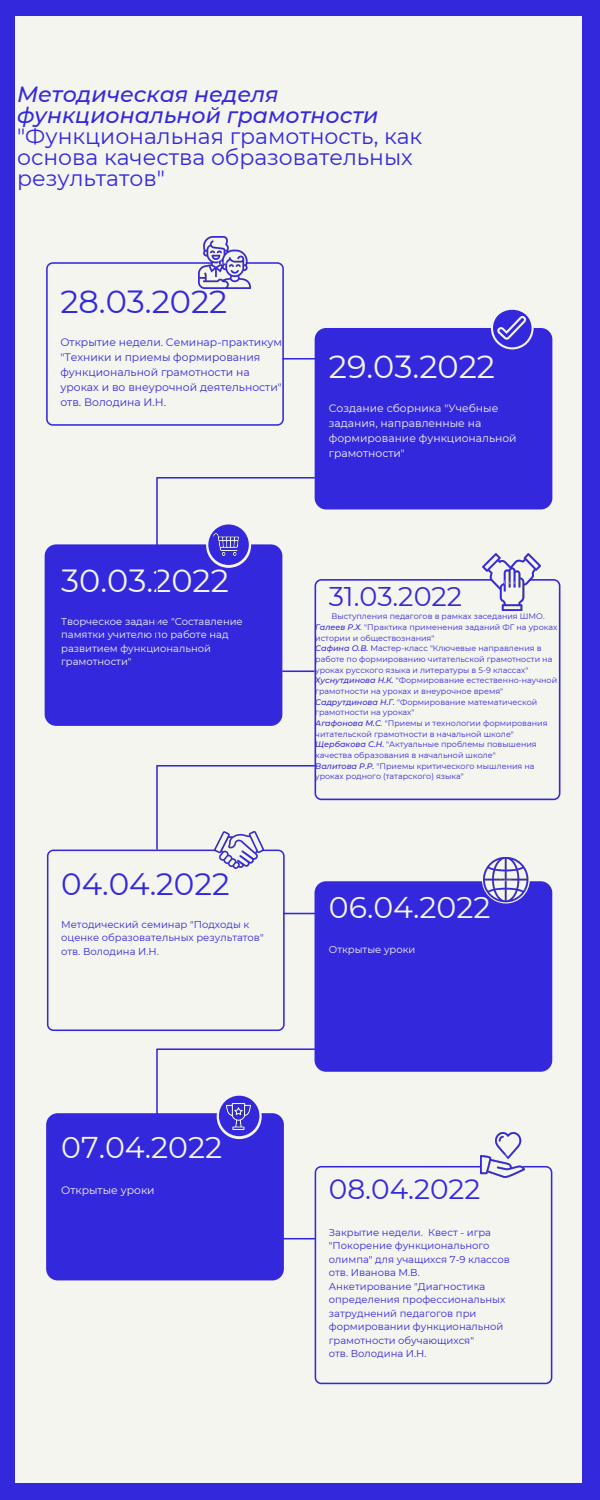
<style>
.page{position:relative;width:600px;height:1500px;background:#3428dd}
.page>*{position:absolute;margin:0;border:0;box-sizing:border-box;transform-origin:0 0}
.t1{font:32px "Montserrat";color:#f5f5ef}
.t2{font:32px "Montserrat";color:#3428dd}
.t3{font:31px "Montserrat";color:#3428dd}
.t4{font:30px "Montserrat";color:#f5f5ef}
.t5{font:28px "Montserrat";color:#3428dd}
.t6{font:27px "Montserrat";color:#3428dd}
.t7{font:22px/21px "Montserrat";color:#3428dd}
.t8{font:10.8px/15px "Montserrat";color:#3428dd}
.t9{font:10.8px/15px "Montserrat";color:#f5f5ef}
.t10{font:10px/13.5px "Montserrat";color:#3428dd}
.t11{font:10px/13.5px "Montserrat";color:#f5f5ef}
.t12{font:8px/10.7px "Montserrat";color:#3428dd}
.s1{font-weight:500;font-style:italic}
.s2{font-style:italic}
</style>
<div class="page">
<div style="left:15px;top:16px;width:567px;height:1467px;background:#f5f5ef"></div>
<svg style="left:46px;top:262px;width:238px;height:164px"></svg>
<img style="left:198px;top:236px;width:52px;height:52px">
<svg style="left:315px;top:579px;width:245px;height:221px"></svg>
<img style="left:482px;top:554px;width:59px;height:57px">
<svg style="left:315px;top:1166px;width:237px;height:218px"></svg>
<div style="left:481px;top:1164px;width:42px;height:18px;background:#f5f5ef"></div>
<img style="left:481px;top:1133px;width:44px;height:44px">
<svg style="left:47px;top:850px;width:238px;height:181px"></svg>
<img style="left:215px;top:850px;width:48px;height:19px">
<div style="left:46px;top:1113px;width:238px;height:167px;background:#3428dd;border-radius:12px"></div>
<svg style="left:217px;top:1094px;width:45px;height:45px"></svg>
<div style="left:219px;top:1096px;width:40px;height:40px;background:#3428dd;border-radius:50%"></div>
<div style="left:315px;top:881px;width:237px;height:191px;background:#3428dd;border-radius:12px"></div>
<svg style="left:482px;top:856px;width:48px;height:48px"></svg>
<img style="left:484px;top:857px;width:45px;height:45px">
<div style="left:45px;top:544px;width:237px;height:182px;background:#3428dd;border-radius:12px"></div>
<svg style="left:282px;top:358px;width:33px;height:2px"></svg>
<svg style="left:282px;top:670px;width:32px;height:2px"></svg>
<svg style="left:283px;top:913px;width:32px;height:1px"></svg>
<svg style="left:284px;top:1238px;width:31px;height:1px"></svg>
<svg style="left:156px;top:477px;width:159px;height:159px"></svg>
<svg style="left:156px;top:765px;width:159px;height:85px"></svg>
<svg style="left:156px;top:1048px;width:159px;height:85px"></svg>
<div style="left:315px;top:328px;width:237px;height:181px;background:#3428dd;border-radius:12px"></div>
<svg style="left:491px;top:309px;width:43px;height:40px"></svg>
<p class="t7" style="left:17px;top:83px;width:407px"><span class="s1">Методическая неделя функциональной грамотности </span>"Функциональная грамотность, как основа качества образовательных результатов"</p>
<p class="t2" style="left:60px;top:282px;width:169px">28.03.2022</p>
<p class="t8" style="left:60px;top:335px;width:223px">Открытие недели. Семинар-практикум "Техники и приемы формирования функциональной грамотности на уроках и во внеурочной деятельности" отв. Володина И.Н.</p>
<p class="t1" style="left:329px;top:347px;width:168px">29.03.2022</p>
<p class="t9" style="left:329px;top:401px;width:189px">Создание сборника "Учебные задания, направленные на формирование функциональной грамотности"</p>
<p class="t1" style="left:61px;top:561px;width:169px">30.03.2022</p>
<p class="t11" style="left:61px;top:614px;width:183px">Творческое задание "Составление памятки учителю по работе над развитием функциональной грамотности"</p>
<p class="t3" style="left:61px;top:865px;width:170px">04.04.2022</p>
<p class="t10" style="left:61px;top:918px;width:204px">Методический семинар "Подходы к оценке образовательных результатов"</p>
<p class="t10" style="left:61px;top:945px;width:99px">отв. Володина И.Н.</p>
<p class="t6" style="left:329px;top:580px;width:135px">31.03.2022</p>
<p class="t12" style="left:331px;top:611px;width:215px">Выступления педагогов в рамках заседания ШМО.</p>
<p class="t12" style="left:315px;top:622px;width:244px"><span class="s1">Галеев Р.Х</span><span class="s2">.</span> "Практика применения заданий ФГ на уроках истории и обществознания"</p>
<p class="t12" style="left:315px;top:643px;width:239px"><span class="s1">Сафина О.В.</span> Мастер-класс "Ключевые направления в работе по формированию читательской грамотности на уроках русского языка и литературы в 5-9 классах"</p>
<p class="t12" style="left:315px;top:675px;width:243px"><span class="s1">Хуснутдинова Н.К.</span> "Формирование естественно-научной грамотности на уроках и внеурочное время"</p>
<p class="t12" style="left:315px;top:697px;width:224px"><span class="s1">Садрутдинова Н.Г.</span> "Формирование математической грамотности на уроках"</p>
<p class="t12" style="left:315px;top:718px;width:234px"><span class="s1">Агафонова М.С</span>. "Приемы и технологии формирования читательской грамотности в начальной школе"</p>
<p class="t12" style="left:315px;top:739px;width:223px"><span class="s1">Щербакова С.Н.</span> "Актуальные проблемы повышения качества образования в начальной школе"</p>
<p class="t12" style="left:315px;top:761px;width:221px"><span class="s1">Валитова Р.Р.</span> "Приемы критического мышления на уроках родного (татарского) языка"</p>
<p class="t4" style="left:329px;top:889px;width:163px">06.04.2022</p>
<p class="t11" style="left:329px;top:943px;width:88px">Открытые уроки</p>
<p class="t4" style="left:61px;top:1129px;width:162px">07.04.2022</p>
<p class="t9" style="left:61px;top:1182px;width:95px">Открытые уроки</p>
<p class="t5" style="left:329px;top:1172px;width:153px">08.04.2022</p>
<p class="t10" style="left:329px;top:1225px;width:183px">Закрытие недели. Квест - игра "Покорение функционального олимпа" для учащихся 7-9 классов</p>
<p class="t10" style="left:329px;top:1266px;width:93px">отв. Иванова М.В.</p>
<p class="t10" style="left:329px;top:1279px;width:178px">Анкетирование "Диагностика определения профессиональных затруднений педагогов при формировании функциональной грамотности обучающихся"</p>
<p class="t10" style="left:329px;top:1347px;width:99px">отв. Володина И.Н.</p>
</div>
